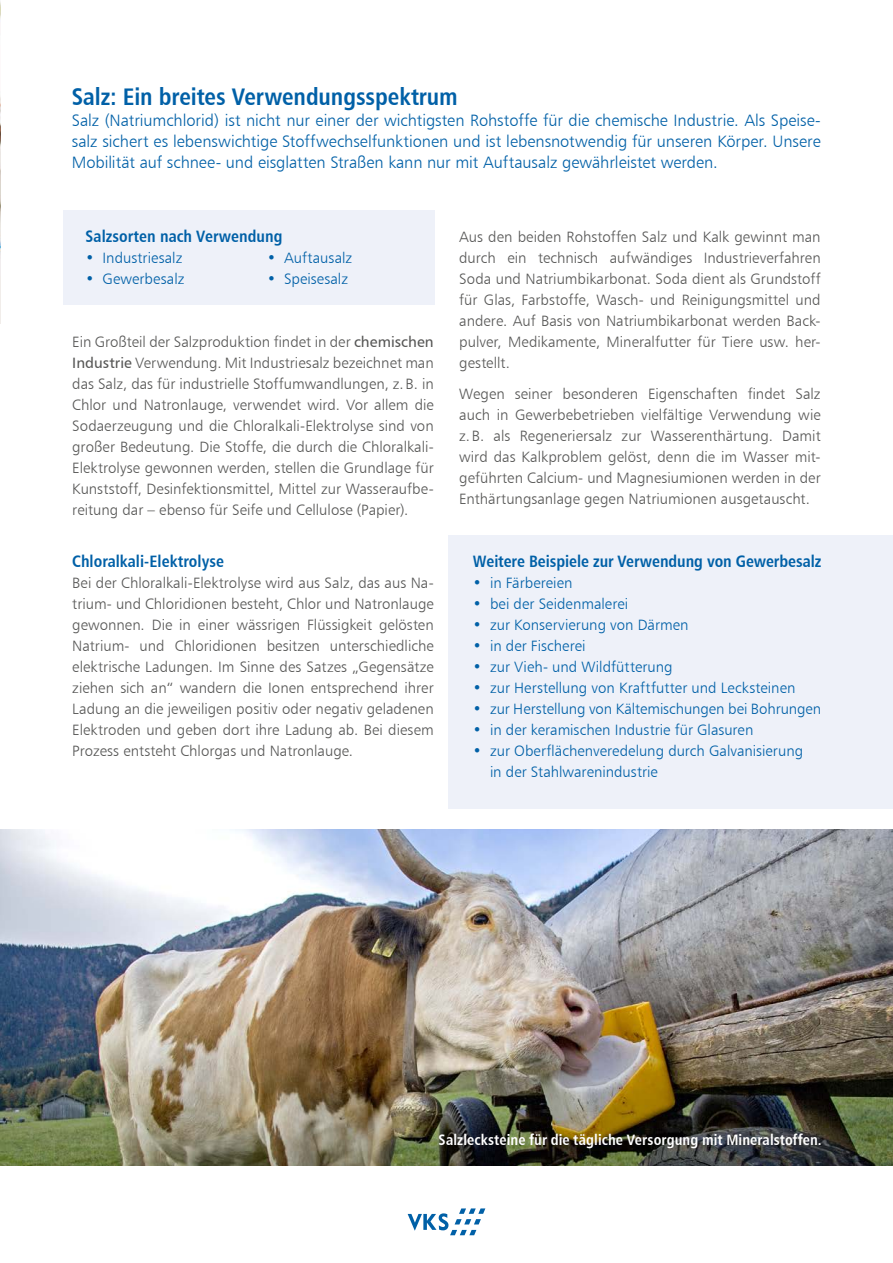
<style>
.page{position:relative;width:893px;height:1263px;background:#fff}
.page>*{position:absolute;margin:0;border:0;box-sizing:border-box;transform-origin:0 0}
.t1{font:24px "Humanist 777 BT Bold Condensed B";letter-spacing:-.005em;color:#0060a7}
.t2{font:16.5px/21px "Humanist 777 BT Light B";color:#0060a7;text-align:justify}
.t3{font:16.5px "Humanist 777 BT Bold Condensed B";color:#0060a7}
.t4{font:15px/21px "Humanist 777 BT Light B";letter-spacing:.005em;color:#575756;text-align:justify}
.t5{font:15px/21px "Humanist 777 BT Light B";color:#0060a7}
.t6{font:15px "Humanist 777 BT Bold Condensed B";letter-spacing:.005em;color:#fff}
.s1{font-family:"Humanist 777 BT Roman B"}
</style>
<div class="page">
<img style="left:0;top:830px;width:893px;height:336px">
<img style="left:0;top:2px;width:1px;height:321px">
<div style="left:63px;top:210px;width:372px;height:94px;background:#eef1f9"></div>
<div style="left:449px;top:535px;width:444px;height:273px;background:#eef1f9"></div>
<svg style="left:408px;top:1208px;width:77px;height:27px"></svg>
<h1 class="t1" style="left:72px;top:82px;width:388px">Salz: Ein breites Verwendungsspektrum</h1>
<p class="t2" style="left:72px;top:110px;width:751px">Salz (Natriumchlorid) ist nicht nur einer der wichtigsten Rohstoffe für die chemische Industrie. Als Speise&shy;salz sichert es lebenswichtige Stoffwechselfunktionen und ist lebensnotwendig für unseren Körper. Unsere Mobilität auf schnee- und eisglatten Straßen kann nur mit Auftausalz gewährleistet werden.</p>
<p class="t3" style="left:86px;top:225px;width:198px">Salzsorten nach Verwendung</p>
<p class="t5" style="left:86px;top:247px;width:98px">• Industriesalz</p>
<p class="t5" style="left:86px;top:268px;width:100px">• Gewerbesalz</p>
<p class="t5" style="left:267px;top:247px;width:87px">• Auftausalz</p>
<p class="t5" style="left:267px;top:268px;width:83px">• Speisesalz</p>
<p class="t4" style="left:72px;top:331px;width:363px">Ein Großteil der Salzproduktion findet in der <span class="s1">chemischen Industrie</span> Verwendung. Mit Industriesalz bezeichnet man das Salz, das für industrielle Stoffumwandlungen, z.B. in Chlor und Natronlauge, verwendet wird. Vor allem die Sodaerzeugung und die Chloralkali-Elektrolyse sind von großer Bedeutung. Die Stoffe, die durch die Chloralkali-Elektrolyse gewonnen werden, stellen die Grundlage für Kunststoff, Desinfektionsmittel, Mittel zur Wasseraufbe&shy;reitung dar – ebenso für Seife und Cellulose (Papier).</p>
<p class="t3" style="left:72px;top:551px;width:153px">Chloralkali-Elektrolyse</p>
<p class="t4" style="left:72px;top:572px;width:363px">Bei der Chloralkali-Elektrolyse wird aus Salz, das aus Na&shy;trium- und Chloridionen besteht, Chlor und Natronlauge gewonnen. Die in einer wässrigen Flüssigkeit gelösten Natrium- und Chloridionen besitzen unterschiedliche elektrische Ladungen. Im Sinne des Satzes „Gegensätze ziehen sich an“ wandern die Ionen entsprechend ihrer Ladung an die jeweiligen positiv oder negativ geladenen Elektroden und geben dort ihre Ladung ab. Bei diesem Prozess entsteht Chlorgas und Natronlauge.</p>
<p class="t4" style="left:459px;top:226px;width:363px">Aus den beiden Rohstoffen Salz und Kalk gewinnt man durch ein technisch aufwändiges Industrieverfahren Soda und Natriumbikarbonat. Soda dient als Grundstoff für Glas, Farbstoffe, Wasch- und Reinigungsmittel und andere. Auf Basis von Natriumbikarbonat werden Back&shy;pulver, Medikamente, Mineralfutter für Tiere usw. her&shy;gestellt.</p>
<p class="t4" style="left:459px;top:383px;width:363px">Wegen seiner besonderen Eigenschaften findet Salz auch in Gewerbebetrieben vielfältige Verwendung wie z.B. als Regeneriersalz zur Wasserenthärtung. Damit wird das Kalkproblem gelöst, denn die im Wasser mit&shy;geführten Calcium- und Magnesiumionen werden in der Enthärtungsanlage gegen Natriumionen ausgetauscht.</p>
<p class="t3" style="left:473px;top:551px;width:350px">Weitere Beispiele zur Verwendung von Gewerbesalz</p>
<p class="t5" style="left:473px;top:572px;width:101px">• in Färbereien</p>
<p class="t5" style="left:473px;top:593px;width:157px">• bei der Seidenmalerei</p>
<p class="t5" style="left:473px;top:614px;width:217px">• zur Konservierung von Därmen</p>
<p class="t5" style="left:473px;top:635px;width:114px">• in der Fischerei</p>
<p class="t5" style="left:473px;top:656px;width:201px">• zur Vieh- und Wildfütterung</p>
<p class="t5" style="left:473px;top:677px;width:324px">• zur Herstellung von Kraftfutter und Lecksteinen</p>
<p class="t5" style="left:473px;top:698px;width:350px">• zur Herstellung von Kältemischungen bei Bohrungen</p>
<p class="t5" style="left:473px;top:719px;width:282px">• in der keramischen Industrie für Glasuren</p>
<p class="t5" style="left:490px;top:740px;width:315px;text-indent:-17px">• zur Oberflächenveredelung durch Galvanisierung in der Stahlwarenindustrie</p>
<p class="t6" style="left:439px;top:1130px;width:385px">Salzlecksteine für die tägliche Versorgung mit Mineralstoffen.</p>
</div>
